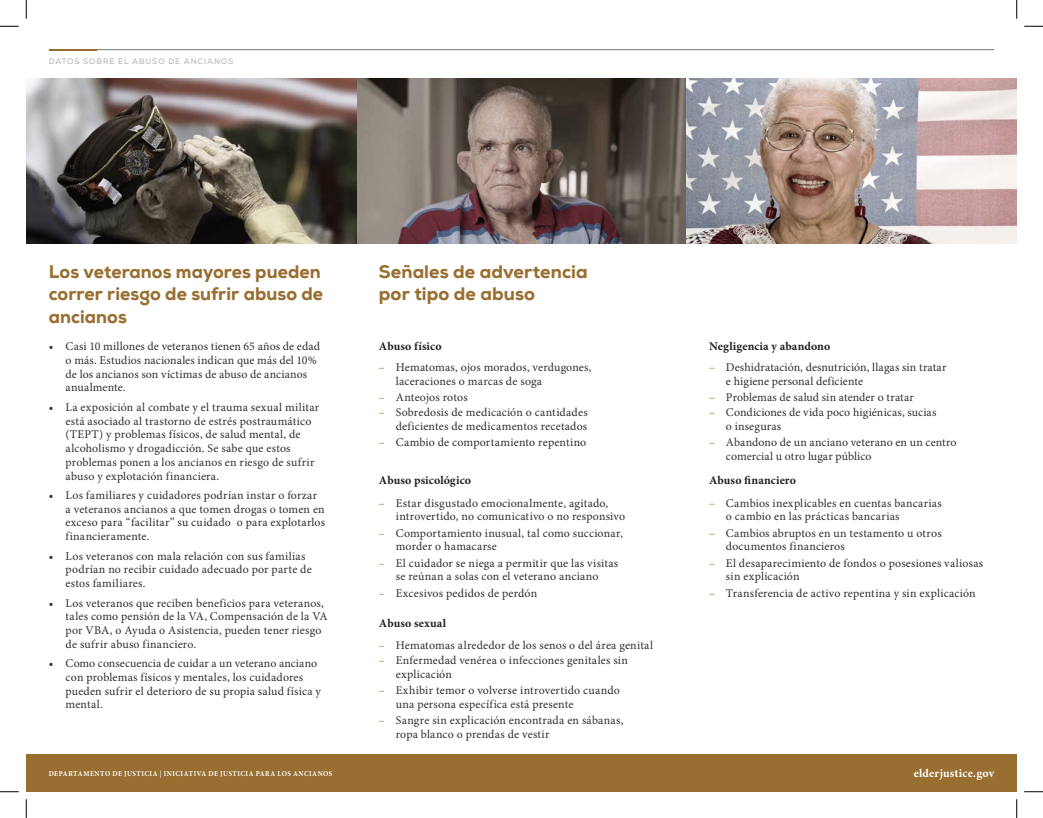
<style>
.page{position:relative;width:1043px;height:818px;background:#fff}
.page>*{position:absolute;margin:0;border:0;box-sizing:border-box;transform-origin:0 0}
.t1{font:800 18.12px/22.5px "Nexa";letter-spacing:.005em;color:#986e31}
.t2{font:11.88px/13.8px "Minion Pro";letter-spacing:.015em;color:#312f30}
.t3{font:700 11.88px "Minion Pro";letter-spacing:.01em;color:#231f20}
.t4{font:700 11.88px "Minion Pro";letter-spacing:.01em;color:#fff}
.t5{font:700 7.5px "Minion Pro";letter-spacing:.075em;color:#fff;scale:.91 1}
.t6{font:7.5px "Nexa";letter-spacing:.12em;color:#b0aeae}
.s1{font-weight:700;font-stretch:condensed;color:#c59046}
</style>
<div class="page">
<div style="left:26px;top:754px;width:990px;height:37px;background:#986e31"></div>
<hr style="left:49px;top:49px;width:945px;height:1px;background:#767574">
<hr style="left:49px;top:49px;width:47px;height:2px;background:#986e31">
<img style="left:26px;top:79px;width:990px;height:165px">
<svg style="left:0;top:25px;width:19px;height:2px"></svg>
<svg style="left:1024px;top:25px;width:18px;height:2px"></svg>
<svg style="left:0;top:791px;width:19px;height:1px"></svg>
<svg style="left:1024px;top:791px;width:18px;height:1px"></svg>
<svg style="left:25px;top:0;width:2px;height:19px"></svg>
<svg style="left:25px;top:799px;width:2px;height:19px"></svg>
<svg style="left:1016px;top:0;width:1px;height:19px"></svg>
<svg style="left:1016px;top:799px;width:1px;height:19px"></svg>
<p class="t6" style="left:49px;top:56px;width:186px">DATOS SOBRE EL ABUSO DE ANCIANOS</p>
<h1 class="t1" style="left:49px;top:260px;width:276px">Los veteranos mayores pueden correr riesgo de sufrir abuso de ancianos</h1>
<p class="t2" style="left:66px;top:339px;width:256px;text-indent:-17px">• Casi 10 millones de veteranos tienen 65 años de edad o más. Estudios nacionales indican que más del 10% de los ancianos son víctimas de abuso de ancianos anualmente.</p>
<p class="t2" style="left:66px;top:400px;width:255px;text-indent:-17px">• La exposición al combate y el trauma sexual militar está asociado al trastorno de estrés postraumático (TEPT) y problemas físicos, de salud mental, de alcoholismo y drogadicción. Se sabe que estos problemas ponen a los ancianos en riesgo de sufrir abuso y explotación financiera.</p>
<p class="t2" style="left:66px;top:488px;width:261px;text-indent:-17px">• Los familiares y cuidadores podrían instar o forzar a veteranos ancianos a que tomen drogas o tomen en exceso para “facilitar” su cuidado o para explotarlos financieramente.</p>
<p class="t2" style="left:66px;top:549px;width:248px;text-indent:-17px">• Los veteranos con mala relación con sus familias podrían no recibir cuidado adecuado por parte de estos familiares.</p>
<p class="t2" style="left:66px;top:596px;width:264px;text-indent:-17px">• Los veteranos que reciben beneficios para veteranos, tales como pensión de la VA, Compensación de la VA por VBA, o Ayuda o Asistencia, pueden tener riesgo de sufrir abuso financiero.</p>
<p class="t2" style="left:66px;top:656px;width:257px;text-indent:-17px">• Como consecuencia de cuidar a un veterano anciano con problemas físicos y mentales, los cuidadores pueden sufrir el deterioro de su propia salud física y mental.</p>
<p class="t5" style="left:49px;top:768px;width:313px">DEPARTAMENTO DE JUSTICIA | INICIATIVA DE JUSTICIA PARA LOS ANCIANOS</p>
<h1 class="t1" style="left:379px;top:260px;width:210px">Señales de advertencia por tipo de abuso</h1>
<p class="t3" style="left:379px;top:338px;width:64px">Abuso físico</p>
<p class="t2" style="left:396px;top:361px;width:197px;text-indent:-17px"><span class="s1">–</span> Hematomas, ojos morados, verdugones, laceraciones o marcas de soga</p>
<p class="t2" style="left:379px;top:391px;width:90px"><span class="s1">–</span> Anteojos rotos</p>
<p class="t2" style="left:379px;top:406px;width:210px;text-align:right"><span class="s1">–</span> Sobredosis de medicación o cantidades deficientes de medicamentos recetados</p>
<p class="t2" style="left:379px;top:436px;width:209px"><span class="s1">–</span> Cambio de comportamiento repentino</p>
<p class="t3" style="left:379px;top:472px;width:94px">Abuso psicológico</p>
<p class="t2" style="left:396px;top:496px;width:231px;text-indent:-17px"><span class="s1">–</span> Estar disgustado emocionalmente, agitado, introvertido, no comunicativo o no responsivo</p>
<p class="t2" style="left:396px;top:526px;width:228px;text-indent:-17px"><span class="s1">–</span> Comportamiento inusual, tal como succionar, morder o hamacarse</p>
<p class="t2" style="left:379px;top:556px;width:241px;text-align:center"><span class="s1">–</span> El cuidador se niega a permitir que las visitas se reúnan a solas con el veterano anciano</p>
<p class="t2" style="left:379px;top:586px;width:160px"><span class="s1">–</span> Excesivos pedidos de perdón</p>
<p class="t3" style="left:379px;top:614px;width:69px">Abuso sexual</p>
<p class="t2" style="left:379px;top:638px;width:276px"><span class="s1">–</span> Hematomas alrededor de los senos o del área genital</p>
<p class="t2" style="left:396px;top:653px;width:234px;text-indent:-17px"><span class="s1">–</span> Enfermedad venérea o infecciones genitales sin explicación</p>
<p class="t2" style="left:396px;top:683px;width:225px;text-indent:-17px"><span class="s1">–</span> Exhibir temor o volverse introvertido cuando una persona específica está presente</p>
<p class="t2" style="left:396px;top:713px;width:229px;text-indent:-17px"><span class="s1">–</span> Sangre sin explicación encontrada en sábanas, ropa blanco o prendas de vestir</p>
<p class="t3" style="left:709px;top:338px;width:123px">Negligencia y abandono</p>
<p class="t2" style="left:726px;top:361px;width:222px;text-indent:-17px"><span class="s1">–</span> Deshidratación, desnutrición, llagas sin tratar e higiene personal deficiente</p>
<p class="t2" style="left:709px;top:391px;width:206px"><span class="s1">–</span> Problemas de salud sin atender o tratar</p>
<p class="t2" style="left:726px;top:406px;width:212px;text-indent:-17px"><span class="s1">–</span> Condiciones de vida poco higiénicas, sucias o inseguras</p>
<p class="t2" style="left:726px;top:436px;width:232px;text-indent:-17px"><span class="s1">–</span> Abandono de un anciano veterano en un centro comercial u otro lugar público</p>
<p class="t3" style="left:709px;top:472px;width:88px">Abuso financiero</p>
<p class="t2" style="left:726px;top:496px;width:217px;text-indent:-17px"><span class="s1">–</span> Cambios inexplicables en cuentas bancarias o cambio en las prácticas bancarias</p>
<p class="t2" style="left:726px;top:526px;width:217px;text-indent:-17px"><span class="s1">–</span> Cambios abruptos en un testamento u otros documentos financieros</p>
<p class="t2" style="left:726px;top:556px;width:259px;text-indent:-17px"><span class="s1">–</span> El desaparecimiento de fondos o posesiones valiosas sin explicación</p>
<p class="t2" style="left:709px;top:586px;width:268px"><span class="s1">–</span> Transferencia de activo repentina y sin explicación</p>
<p class="t4" style="left:913px;top:765px;width:82px">elderjustice.gov</p>
</div>
